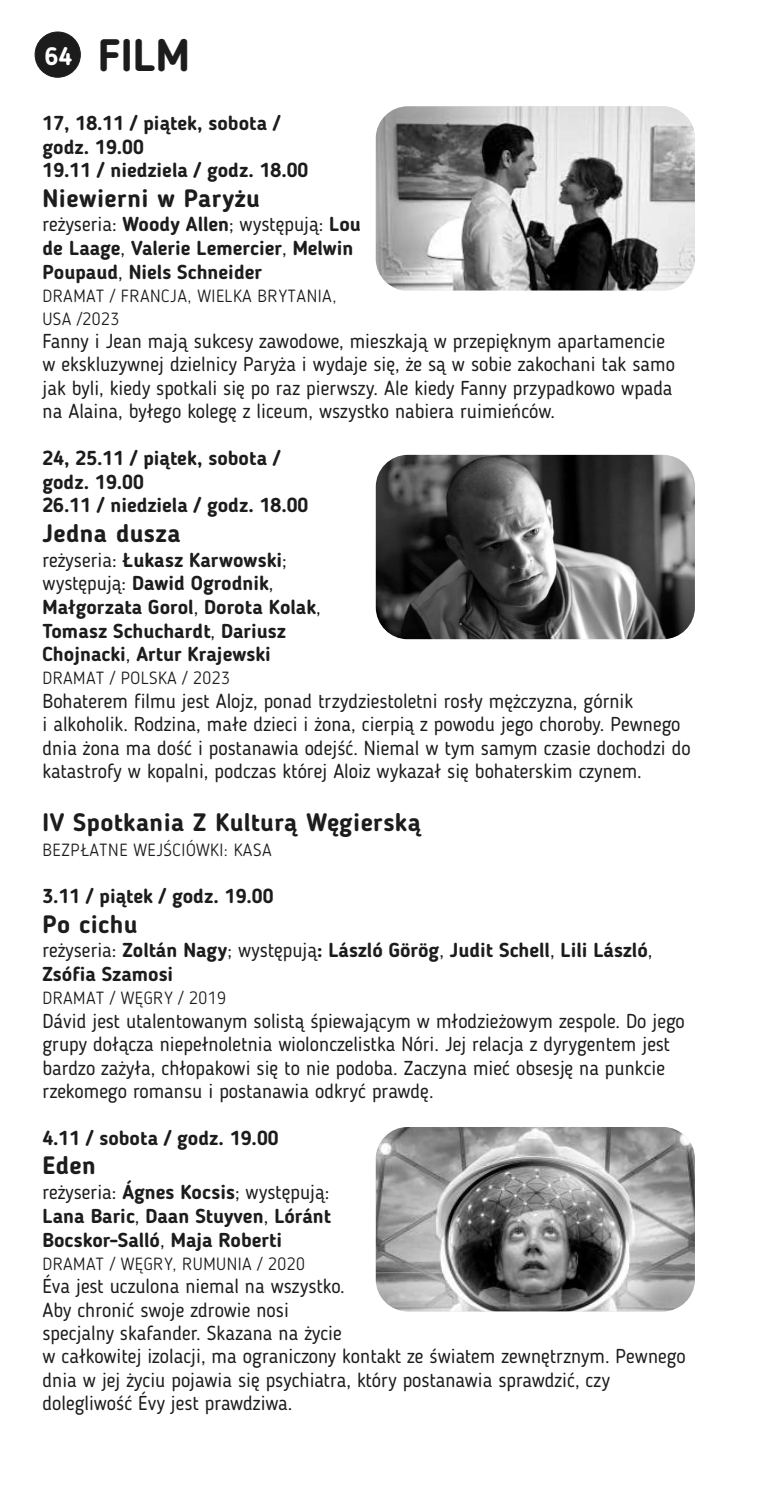
<style>
.page{position:relative;width:780px;height:1489px;background:#fff}
.page>*{position:absolute;margin:0;border:0;box-sizing:border-box;transform-origin:0 0}
.t1{font:700 45px "Blogger Sans";color:#1c1c1c}
.t2{font:700 25px "Blogger Sans";letter-spacing:.015em;color:#1c1c1c}
.t3{font:20px/23.5px "Blogger Sans";color:#1c1c1c}
.t4{font:700 20px/23.5px "Blogger Sans";color:#1c1c1c}
.t5{font:300 17.5px/22.5px "Blogger Sans";letter-spacing:.03em;color:#1c1c1c}
.s1{font-size:25px;color:#fff}
.s2{font-weight:400}
</style>
<div class="page">
<div style="left:35px;top:32px;width:46px;height:45px;background:#1c1c1c;border:1px solid #1c1c1c;border-radius:50%"></div>
<img style="left:376px;top:106px;width:318px;height:185px;border-radius:32px">
<img style="left:376px;top:455px;width:318px;height:184px;border-radius:32px">
<img style="left:376px;top:1126px;width:318px;height:185px;border-radius:32px">
<h1 class="t1" style="left:45px;top:37px;width:147px"><span class="s1">64</span> FILM</h1>
<p class="t4" style="left:43px;top:113px;width:267px">17, 18.11 / piątek, sobota / godz. 19.00<br>19.11 / niedziela / godz. 18.00</p>
<p class="t2" style="left:43px;top:188px;width:219px">Niewierni w Paryżu</p>
<p class="t4" style="left:43px;top:214px;width:320px"><span class="s2">reżyseria:</span> Woody Allen<span class="s2">; występują:</span> Lou de Laage<span class="s2">,</span> Valerie Lemercier<span class="s2">,</span> Melwin<br>Poupaud<span class="s2">,</span> Niels Schneider</p>
<p class="t5" style="left:42px;top:286px;width:295px">DRAMAT / FRANCJA, WIELKA BRYTANIA,<br>USA /2023</p>
<p class="t3" style="left:42px;top:331px;width:634px">Fanny i Jean mają sukcesy zawodowe, mieszkają w przepięknym apartamencie w ekskluzywnej dzielnicy Paryża i wydaje się, że są w sobie zakochani tak samo jak byli, kiedy spotkali się po raz pierwszy. Ale kiedy Fanny przypadkowo wpada na Alaina, byłego kolegę z liceum, wszystko nabiera ruimieńców.</p>
<p class="t4" style="left:42px;top:448px;width:267px">24, 25.11 / piątek, sobota / godz. 19.00<br>26.11 / niedziela / godz. 18.00</p>
<p class="t2" style="left:42px;top:523px;width:140px">Jedna dusza</p>
<p class="t4" style="left:42px;top:550px;width:280px"><span class="s2">reżyseria:</span> Łukasz Karwowski<span class="s2">; występują:</span> Dawid Ogrodnik<span class="s2">,<br></span>Małgorzata Gorol<span class="s2">,</span> Dorota Kolak<span class="s2">,<br></span>Tomasz Schuchardt<span class="s2">,</span> Dariusz<br>Chojnacki<span class="s2">,</span> Artur Krajewski</p>
<p class="t5" style="left:42px;top:668px;width:189px">DRAMAT / POLSKA / 2023</p>
<p class="t3" style="left:42px;top:691px;width:649px">Bohaterem filmu jest Alojz, ponad trzydziestoletni rosły mężczyzna, górnik<br>i alkoholik. Rodzina, małe dzieci i żona, cierpią z powodu jego choroby. Pewnego dnia żona ma dość i postanawia odejść. Niemal w tym samym czasie dochodzi do katastrofy w kopalni, podczas której Aloiz wykazał się bohaterskim czynem.</p>
<p class="t2" style="left:42px;top:812px;width:380px">IV Spotkania Z Kulturą Węgierską</p>
<p class="t5" style="left:42px;top:840px;width:231px">BEZPŁATNE WEJŚCIÓWKI: KASA</p>
<p class="t4" style="left:42px;top:886px;width:232px">3.11 / piątek / godz. 19.00</p>
<p class="t2" style="left:42px;top:913px;width:96px">Po cichu</p>
<p class="t4" style="left:42px;top:940px;width:611px"><span class="s2">reżyseria:</span> Zoltán Nagy<span class="s2">; występują</span>: László Görög<span class="s2">,</span> Judit Schell<span class="s2">,</span> Lili László<span class="s2">,<br></span>Zsófia Szamosi</p>
<p class="t5" style="left:42px;top:988px;width:185px">DRAMAT / WĘGRY / 2019</p>
<p class="t3" style="left:42px;top:1010px;width:644px">Dávid jest utalentowanym solistą śpiewającym w młodzieżowym zespole. Do jego grupy dołącza niepełnoletnia wiolonczelistka Nóri. Jej relacja z dyrygentem jest bardzo zażyła, chłopakowi się to nie podoba. Zaczyna mieć obsesję na punkcie rzekomego romansu i postanawia odkryć prawdę.</p>
<p class="t4" style="left:42px;top:1127px;width:238px">4.11 / sobota / godz. 19.00</p>
<p class="t2" style="left:42px;top:1155px;width:55px">Eden</p>
<p class="t4" style="left:42px;top:1182px;width:290px;text-align:justify"><span class="s2">reżyseria:</span> Ágnes Kocsis<span class="s2">; występują:<br></span>Lana Baric<span class="s2">,</span> Daan Stuyven<span class="s2">,</span> Lóránt Bocskor-Salló<span class="s2">,</span> Maja Roberti</p>
<p class="t5" style="left:42px;top:1253px;width:264px">DRAMAT / WĘGRY, RUMUNIA / 2020</p>
<p class="t3" style="left:42px;top:1276px;width:644px">Éva jest uczulona niemal na wszystko.<br>Aby chronić swoje zdrowie nosi<br>specjalny skafander. Skazana na życie<br>w całkowitej izolacji, ma ograniczony kontakt ze światem zewnętrznym. Pewnego dnia w jej życiu pojawia się psychiatra, który postanawia sprawdzić, czy dolegliwość Évy jest prawdziwa.</p>
</div>
